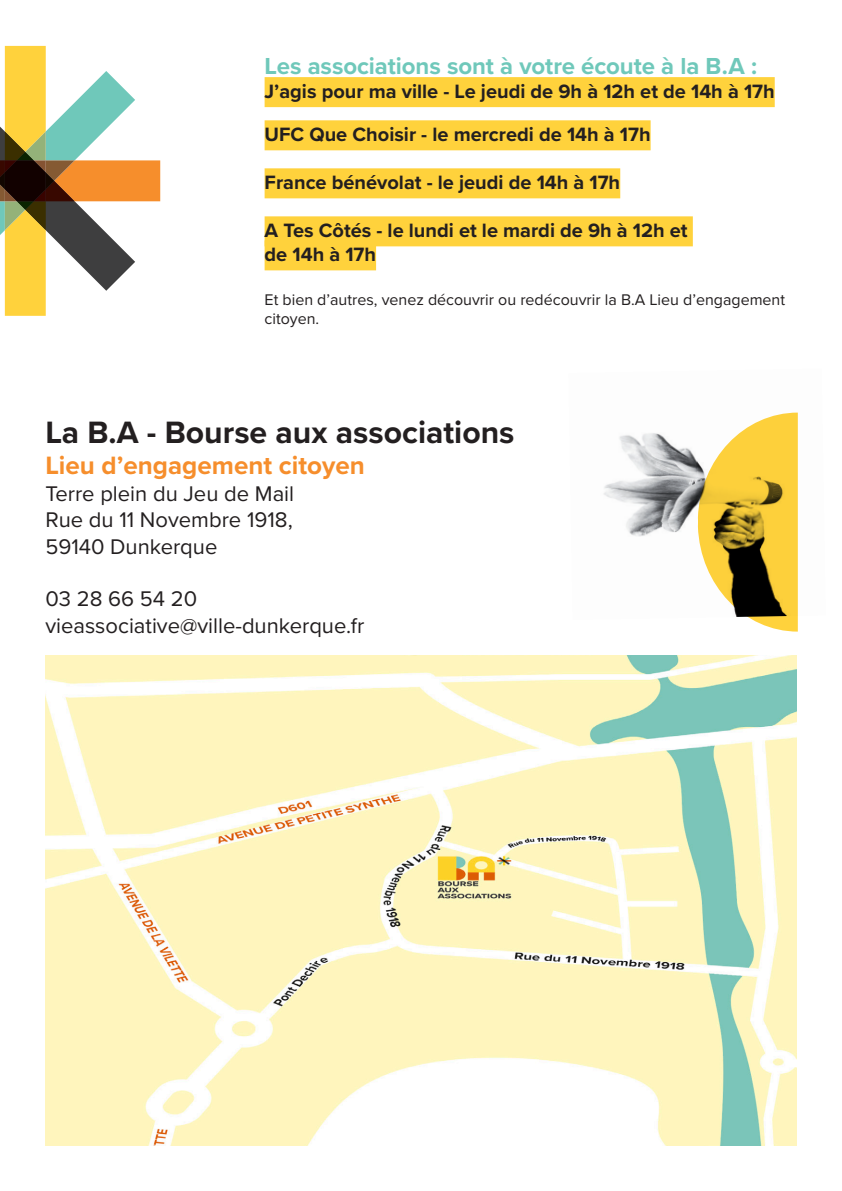
<style>
.page{position:relative;width:842px;height:1191px;background:#fff}
.page>*{position:absolute;margin:0;border:0;box-sizing:border-box;transform-origin:0 0}
.t1{font:700 32px "Proxima Nova";color:#231f20}
.t2{font:700 26px "Proxima Nova";color:#f68e2c}
.t3{font:700 24px "Proxima Nova";letter-spacing:-.005em;color:#6fc8ba}
.t4{font:22px/26.4px "Proxima Nova";color:#231f20;text-align:justify}
.t5{font:700 20px/43.2px "Proxima Nova";color:#231f20}
.t6{font:16px/19.2px "Proxima Nova";color:#231f20}
</style>
<div class="page">
<svg style="left:0;top:46px;width:160px;height:270px"></svg>
<img style="left:604px;top:433px;width:94px;height:104px">
<svg style="left:698px;top:412px;width:100px;height:219px"></svg>
<div style="left:265px;top:77px;width:510px;height:30px;background:#ffd23c"></div>
<div style="left:265px;top:120px;width:386px;height:30px;background:#ffd23c"></div>
<div style="left:265px;top:168px;width:355px;height:30px;background:#ffd23c"></div>
<div style="left:265px;top:216px;width:428px;height:30px;background:#ffd23c"></div>
<div style="left:265px;top:240px;width:111px;height:30px;background:#ffd23c"></div>
<img style="left:45px;top:655px;width:752px;height:490px">
<p class="t3" style="left:265px;top:48px;width:494px">Les associations sont à votre écoute à la B.A :</p>
<p class="t5" style="left:265px;top:69px;width:512px">J’agis pour ma ville - Le jeudi de 9h à 12h et de 14h à 17h<br>UFC Que Choisir - le mercredi de 14h à 17h</p>
<p class="t5" style="left:265px;top:161px;width:357px">France bénévolat - le jeudi de 14h à 17h</p>
<p class="t5" style="left:265px;top:218px;width:425px;line-height:24px">A Tes Côtés - le lundi et le mardi de 9h à 12h et de 14h à 17h</p>
<p class="t6" style="left:265px;top:289px;width:522px">Et bien d’autres, venez découvrir ou redécouvrir la B.A Lieu d’engagement citoyen.</p>
<h1 class="t1" style="left:45px;top:409px;width:471px">La B.A - Bourse aux associations</h1>
<h2 class="t2" style="left:45px;top:446px;width:321px">Lieu d’engagement citoyen</h2>
<p class="t4" style="left:45px;top:479px;width:250px">Terre plein du Jeu de Mail Rue du 11 Novembre 1918, 59140 Dunkerque</p>
<p class="t4" style="left:45px;top:585px;width:320px">03 28 66 54 20 vieassociative@ville-dunkerque.fr</p>
</div>
